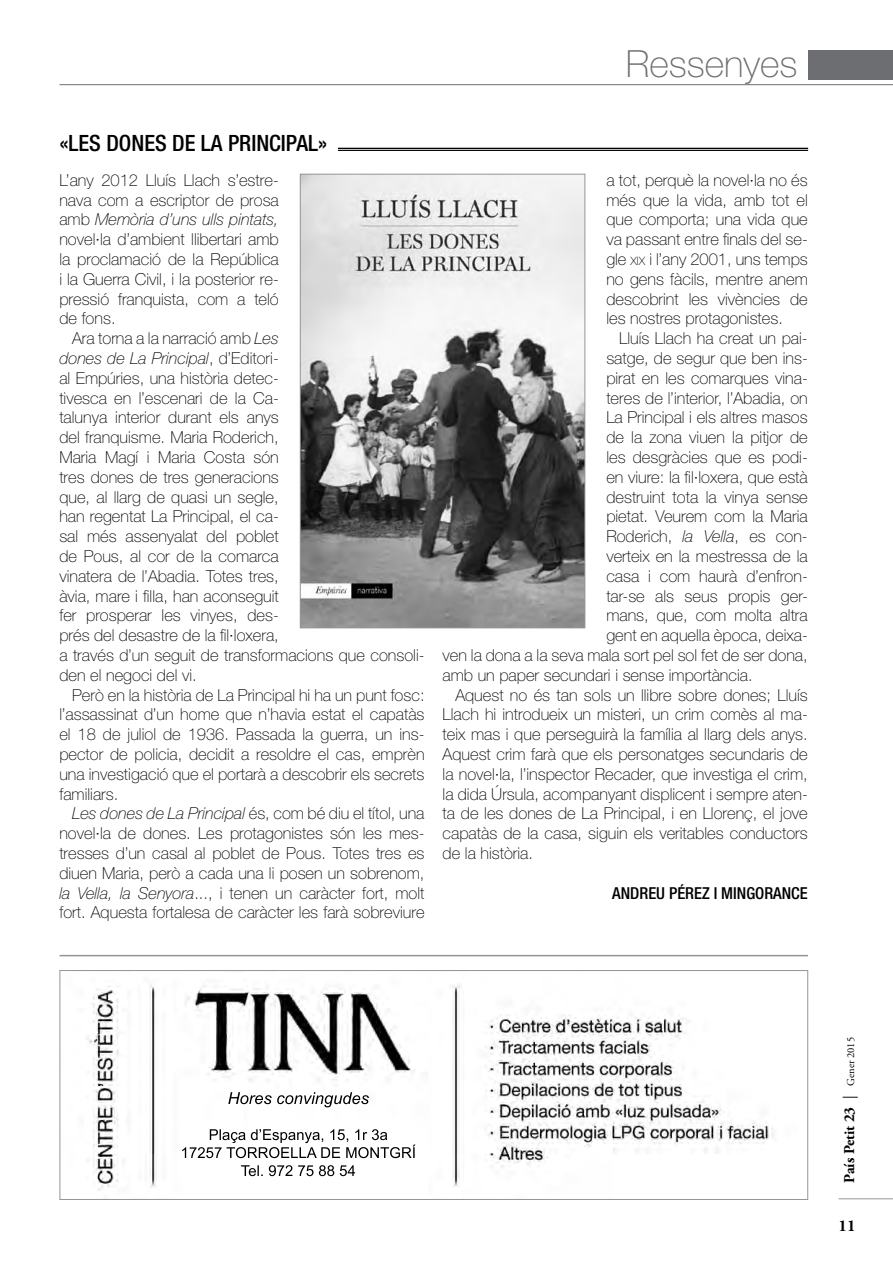
<style>
.page{position:relative;width:893px;height:1263px;background:#fff}
.page>*{position:absolute;margin:0;border:0;box-sizing:border-box;transform-origin:0 0}
.t1{font:100 37.5px "Helvetica Neue LT Std";color:#6d6e71}
.t2{font:500 condensed 22.5px "Helvetica Neue LT Std";color:#000}
.t3{font:100 16.5px/19.8px "Helvetica Neue LT Std";color:#000;text-align:justify}
.t4{font:500 condensed 16.5px "Helvetica Neue LT Std";color:#000}
.t5{font:700 16.5px "Adobe Garamond Pro";color:#000}
.t6{font:700 15px "Adobe Garamond Pro";color:#000}
.s1{font-style:italic}
.s2{font-size:11.55px}
.s3{font-weight:400}
.s4{font-weight:400;font-size:10.5px}
</style>
<div class="page">
<div style="left:808px;top:50px;width:85px;height:30px;background:#6d6e71"></div>
<hr style="left:60px;top:84px;width:833px;height:1px;background:#6d6e71">
<hr style="left:838px;top:1198px;width:55px;height:1px;background:#939598">
<hr style="left:338px;top:148px;width:470px;height:1px;background:#000">
<hr style="left:338px;top:150px;width:470px;height:1px;background:#000">
<img style="left:302px;top:176px;width:281px;height:450px">
<div style="left:300px;top:174px;width:285px;height:454px;border:1px solid #939598"></div>
<hr style="left:60px;top:955px;width:748px;height:1px;background:#939598">
<img style="left:87px;top:984px;width:687px;height:207px">
<div style="left:60px;top:970px;width:748px;height:230px;border:1px solid #939598"></div>
<svg style="left:241px;top:1165px;width:114px;height:11px"></svg>
<svg style="left:182px;top:1129px;width:234px;height:29px"></svg>
<svg style="left:228px;top:1092px;width:141px;height:15px"></svg>
<h1 class="t1" style="left:626px;top:42px;width:173px">Ressenyes</h1>
<h2 class="t2" style="left:59px;top:129px;width:269px">«LES DONES DE LA PRINCIPAL»</h2>
<p class="t3" style="left:59px;top:170px;width:221px">L’any 2012 Lluís Llach s’estre&shy;nava com a escriptor de prosa amb <span class="s1">Memòria d’uns ulls pintats, </span>novel·la d’ambient llibertari amb la proclamació de la República i la Guerra Civil, i la posterior re&shy;pressió franquista, com a teló de fons.</p>
<p class="t3" style="left:59px;top:328px;width:367px;text-align:left;text-indent:13px">Ara torna a la narració amb <span class="s1">Les<br>dones de La Principal</span>, d’Editori-<br>al Empúries, una història detec-<br>tivesca en l’escenari de la Ca-<br>talunya interior durant els anys<br>del franquisme. Maria Roderich,<br>Maria Magí i Maria Costa són<br>tres dones de tres generacions<br>que, al llarg de quasi un segle,<br>han regentat La Principal, el ca-<br>sal més assenyalat del poblet<br>de Pous, al cor de la comarca<br>vinatera de l’Abadia. Totes tres,<br>àvia, mare i filla, han aconseguit<br>fer prosperar les vinyes, des-<br>prés del desastre de la fil·loxera,<br>a través d’un seguit de transformacions que consoli&shy;den el negoci del vi.</p>
<p class="t3" style="left:59px;top:685px;width:367px;text-indent:13px">Però en la història de La Principal hi ha un punt fosc: l’assassinat d’un home que n’havia estat el capatàs el 18 de juliol de 1936. Passada la guerra, un ins&shy;pector de policia, decidit a resoldre el cas, emprèn una investigació que el portarà a descobrir els secrets familiars.</p>
<p class="t3" style="left:59px;top:804px;width:367px;text-indent:13px"><span class="s1">Les dones de La Principal</span> és, com bé diu el títol, una novel·la de dones. Les protagonistes són les mes&shy;tresses d’un casal al poblet de Pous. Totes tres es diuen Maria, però a cada una li posen un sobrenom, <span class="s1">la Vella, la Senyora</span>..., i tenen un caràcter fort, molt fort. Aquesta fortalesa de caràcter les farà sobreviure</p>
<p class="t3" style="left:606px;top:170px;width:203px">a tot, perquè la novel·la no és més que la vida, amb tot el que comporta; una vida que va passant entre finals del se&shy;gle <span class="s2">xix</span> i l’any 2001, uns temps no gens fàcils, mentre anem descobrint les vivències de les nostres protagonistes.</p>
<p class="t3" style="left:619px;top:328px;width:190px">Lluís Llach ha creat un pai-</p>
<p class="t3" style="left:606px;top:348px;width:203px">satge, de segur que ben ins-</p>
<p class="t3" style="left:606px;top:368px;width:203px">pirat en les comarques vina-</p>
<p class="t3" style="left:606px;top:388px;width:203px">teres de l’interior, l’Abadia, on</p>
<p class="t3" style="left:606px;top:408px;width:203px">La Principal i els altres masos</p>
<p class="t3" style="left:606px;top:427px;width:203px">de la zona viuen la pitjor de</p>
<p class="t3" style="left:606px;top:447px;width:203px">les desgràcies que es podi-</p>
<p class="t3" style="left:606px;top:467px;width:203px">en viure: la fil·loxera, que està</p>
<p class="t3" style="left:606px;top:487px;width:203px">destruint tota la vinya sense</p>
<p class="t3" style="left:606px;top:507px;width:203px">pietat. Veurem com la Maria</p>
<p class="t3" style="left:606px;top:526px;width:203px">Roderich, <span class="s1">la Vella</span>, es con-</p>
<p class="t3" style="left:606px;top:546px;width:203px">verteix en la mestressa de la</p>
<p class="t3" style="left:606px;top:566px;width:203px">casa i com haurà d’enfron-</p>
<p class="t3" style="left:606px;top:586px;width:203px">tar-se als seus propis ger-</p>
<p class="t3" style="left:606px;top:606px;width:203px">mans, que, com molta altra</p>
<p class="t3" style="left:606px;top:625px;width:203px">gent en aquella època, deixa-</p>
<p class="t3" style="left:443px;top:645px;width:367px">ven la dona a la seva mala sort pel sol fet de ser dona,</p>
<p class="t3" style="left:443px;top:665px;width:312px">amb un paper secundari i sense importància.</p>
<p class="t3" style="left:455px;top:685px;width:354px">Aquest no és tan sols un llibre sobre dones; Lluís</p>
<p class="t3" style="left:443px;top:705px;width:367px">Llach hi introdueix un misteri, un crim comès al ma-</p>
<p class="t3" style="left:443px;top:724px;width:367px">teix mas i que perseguirà la família al llarg dels anys.</p>
<p class="t3" style="left:443px;top:744px;width:367px">Aquest crim farà que els personatges secundaris de</p>
<p class="t3" style="left:443px;top:764px;width:367px">la novel·la, l’inspector Recader, que investiga el crim,</p>
<p class="t3" style="left:443px;top:784px;width:367px">la dida Úrsula, acompanyant displicent i sempre aten-</p>
<p class="t3" style="left:443px;top:804px;width:367px">ta de les dones de La Principal, i en Llorenç, el jove</p>
<p class="t3" style="left:443px;top:823px;width:367px">capatàs de la casa, siguin els veritables conductors</p>
<p class="t3" style="left:443px;top:843px;width:92px">de la història.</p>
<p class="t4" style="left:612px;top:883px;width:197px">ANDREU PÉREZ I MINGORANCE</p>
<p class="t6" style="left:841px;top:1182px;width:147px;rotate:-90deg">País Petit 23 <span class="s3">|</span> <span class="s4">Gener 2015</span></p>
<p class="t5" style="left:838px;top:1216px;width:19px">11</p>
</div>
